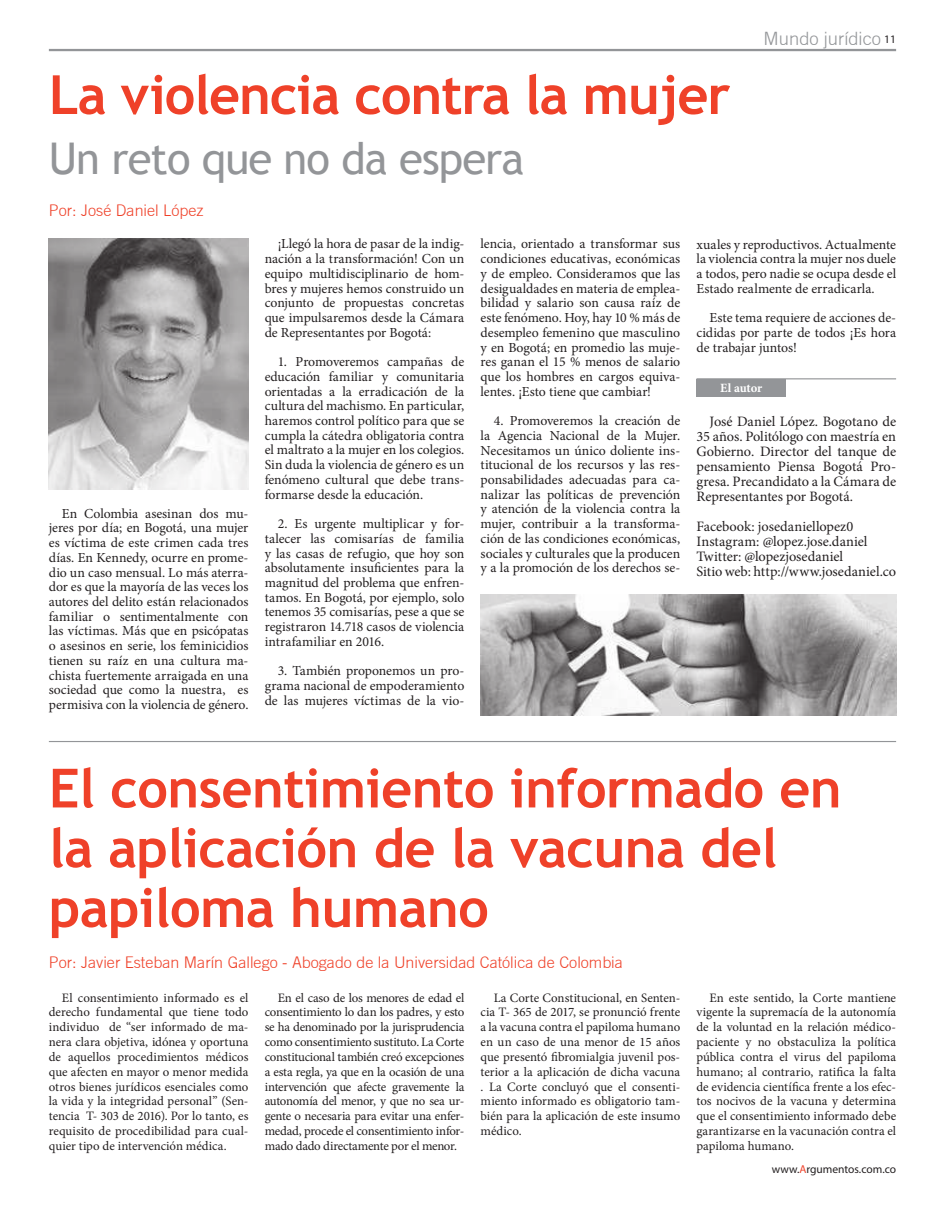
<style>
.page{position:relative;width:945px;height:1206px;background:#fff}
.page>*{position:absolute;margin:0;border:0;box-sizing:border-box;transform-origin:0 0}
.t1{font:700 54px/59.9px "Trebuchet MS";letter-spacing:-.01em;color:#ef4129}
.t2{font:43.65px "Trebuchet MS";letter-spacing:-.02em;color:#939598}
.t3{font:300 18.45px "Trade Gothic";color:#939598}
.t4{font:300 16.2px "Trade Gothic";color:#ef4129}
.t5{font:14.4px/14.8px "Minion Pro";color:#231f20;text-align:justify}
.t6{font:13.72px/14.6px "Minion Pro";letter-spacing:-.005em;color:#231f20;text-align:justify}
.t7{font:12.83px/14.8px "Minion Pro";letter-spacing:-.005em;color:#231f20;text-align:justify}
.t8{font:700 12.6px "Minion Pro";letter-spacing:-.01em;color:#fff}
.t9{font:11.47px "Myriad Pro";color:#231f20}
.s1{font-family:"Myriad Pro";font-weight:400;font-size:11.47px;color:#231f20}
.s2{color:#ef4129}
</style>
<div class="page">
<hr style="left:49px;top:49px;width:847px;height:2px;background:#939598">
<hr style="left:49px;top:741px;width:847px;height:1px;background:#939598">
<img style="left:49px;top:238px;width:199px;height:252px">
<div style="left:697px;top:379px;width:89px;height:18px;background:#939598"></div>
<hr style="left:697px;top:378px;width:199px;height:1px;background:#939598">
<img style="left:481px;top:595px;width:415px;height:120px">
<h3 class="t3" style="left:764px;top:31px;width:134px">Mundo jurídico <span class="s1">11</span></h3>
<h1 class="t1" style="left:49px;top:69px;width:683px">La violencia contra la mujer</h1>
<h2 class="t2" style="left:49px;top:139px;width:477px">Un reto que no da espera</h2>
<p class="t4" style="left:49px;top:204px;width:156px">Por: José Daniel López</p>
<p class="t6" style="left:265px;top:237px;width:201px;text-indent:13px">¡Llegó la hora de pasar de la indig&shy;nación a la transformación! Con un equipo multidisciplinario de hom&shy;bres y mujeres hemos construido un conjunto de propuestas concretas que impulsaremos desde la Cámara de Representantes por Bogotá:</p>
<p class="t6" style="left:265px;top:355px;width:201px;text-indent:13px">1. Promoveremos campañas de educación familiar y comunitaria orientadas a la erradicación de la cultura del machismo. En particular, haremos control político para que se cumpla la cátedra obligatoria contra el maltrato a la mujer en los colegios.<br>Sin duda la violencia de género es un fenómeno cultural que debe trans&shy;formarse desde la educación.</p>
<p class="t6" style="left:265px;top:517px;width:201px;text-indent:13px">2. Es urgente multiplicar y for&shy;talecer las comisarías de familia y las casas de refugio, que hoy son absolutamente insuficientes para la magnitud del problema que enfren&shy;tamos. En Bogotá, por ejemplo, solo tenemos 35 comisarías, pese a que se registraron 14.718 casos de violencia intrafamiliar en 2016.</p>
<p class="t6" style="left:265px;top:664px;width:201px;text-indent:13px">3. También proponemos un pro&shy;grama nacional de empoderamiento de las mujeres víctimas de la vio-</p>
<p class="t6" style="left:481px;top:237px;width:201px">lencia, orientado a transformar sus condiciones educativas, económicas y de empleo. Consideramos que las desigualdades en materia de emplea&shy;bilidad y salario son causa raíz de este fenómeno. Hoy, hay 10 % más de desempleo femenino que masculino y en Bogotá; en promedio las muje&shy;res ganan el 15 % menos de salario que los hombres en cargos equiva&shy;lentes. ¡Esto tiene que cambiar!</p>
<p class="t6" style="left:481px;top:414px;width:201px;text-indent:13px">4. Promoveremos la creación de la Agencia Nacional de la Mujer.<br>Necesitamos un único doliente ins&shy;titucional de los recursos y las res&shy;ponsabilidades adecuadas para ca&shy;nalizar las políticas de prevención y atención de la violencia contra la mujer, contribuir a la transforma&shy;ción de las condiciones económicas, sociales y culturales que la producen y a la promoción de los derechos se-</p>
<p class="t6" style="left:697px;top:237px;width:201px">xuales y reproductivos. Actualmente la violencia contra la mujer nos duele a todos, pero nadie se ocupa desde el Estado realmente de erradicarla.</p>
<p class="t6" style="left:697px;top:311px;width:201px;text-indent:13px">Este tema requiere de acciones de&shy;cididas por parte de todos ¡Es hora de trabajar juntos!</p>
<p class="t8" style="left:720px;top:383px;width:44px">El autor</p>
<p class="t5" style="left:697px;top:415px;width:201px;text-indent:13px">José Daniel López. Bogotano de 35 años. Politólogo con maestría en Gobierno. Director del tanque de pensamiento Piensa Bogotá Pro&shy;gresa. Precandidato a la Cámara de Representantes por Bogotá.</p>
<p class="t5" style="left:697px;top:519px;width:201px;text-align:left">Facebook: josedaniellopez0<br>Instagram: @lopez.jose.daniel<br>Twitter: @lopezjosedaniel<br>Sitio web: http://www.josedaniel.co</p>
<p class="t6" style="left:49px;top:506px;width:201px;text-indent:13px">En Colombia asesinan dos mu&shy;jeres por día; en Bogotá, una mujer es víctima de este crimen cada tres días. En Kennedy, ocurre en prome&shy;dio un caso mensual. Lo más aterra&shy;dor es que la mayoría de las veces los autores del delito están relacionados familiar o sentimentalmente con las víctimas. Más que en psicópatas o asesinos en serie, los feminicidios tienen su raíz en una cultura ma&shy;chista fuertemente arraigada en una sociedad que como la nuestra, es permisiva con la violencia de género.</p>
<h1 class="t1" style="left:49px;top:763px;width:794px">El consentimiento informado en la aplicación de la vacuna del papiloma humano</h1>
<p class="t4" style="left:49px;top:956px;width:576px">Por: Javier Esteban Marín Gallego - Abogado de la Universidad Católica de Colombia</p>
<p class="t7" style="left:265px;top:990px;width:201px;text-indent:13px">En el caso de los menores de edad el consentimiento lo dan los padres, y esto se ha denominado por la jurisprudencia como consentimiento sustituto. La Corte constitucional también creó excepciones a esta regla, ya que en la ocasión de una intervención que afecte gravemente la autonomía del menor, y que no sea ur&shy;gente o necesaria para evitar una enfer&shy;medad, procede el consentimiento infor&shy;mado dado directamente por el menor.</p>
<p class="t7" style="left:481px;top:990px;width:201px;text-indent:13px">La Corte Constitucional, en Senten&shy;cia T- 365 de 2017, se pronunció frente a la vacuna contra el papiloma humano en un caso de una menor de 15 años que presentó fibromialgia juvenil pos&shy;terior a la aplicación de dicha vacuna . La Corte concluyó que el consenti&shy;miento informado es obligatorio tam&shy;bién para la aplicación de este insumo médico.</p>
<p class="t7" style="left:697px;top:990px;width:201px;text-indent:13px">En este sentido, la Corte mantiene vigente la supremacía de la autonomía de la voluntad en la relación médico&shy;paciente y no obstaculiza la política pública contra el virus del papiloma humano; al contrario, ratifica la falta de evidencia científica frente a los efec&shy;tos nocivos de la vacuna y determina que el consentimiento informado debe garantizarse en la vacunación contra el papiloma humano.</p>
<p class="t7" style="left:49px;top:990px;width:201px;text-indent:13px">El consentimiento informado es el derecho fundamental que tiene todo individuo de “ser informado de ma&shy;nera clara objetiva, idónea y oportuna de aquellos procedimientos médicos que afecten en mayor o menor medida otros bienes jurídicos esenciales como la vida y la integridad personal” (Sen&shy;tencia T- 303 de 2016). Por lo tanto, es requisito de procedibilidad para cual&shy;quier tipo de intervención médica.</p>
<p class="t9" style="left:772px;top:1164px;width:126px">www.<span class="s2">A</span>rgumentos.com.co</p>
</div>
